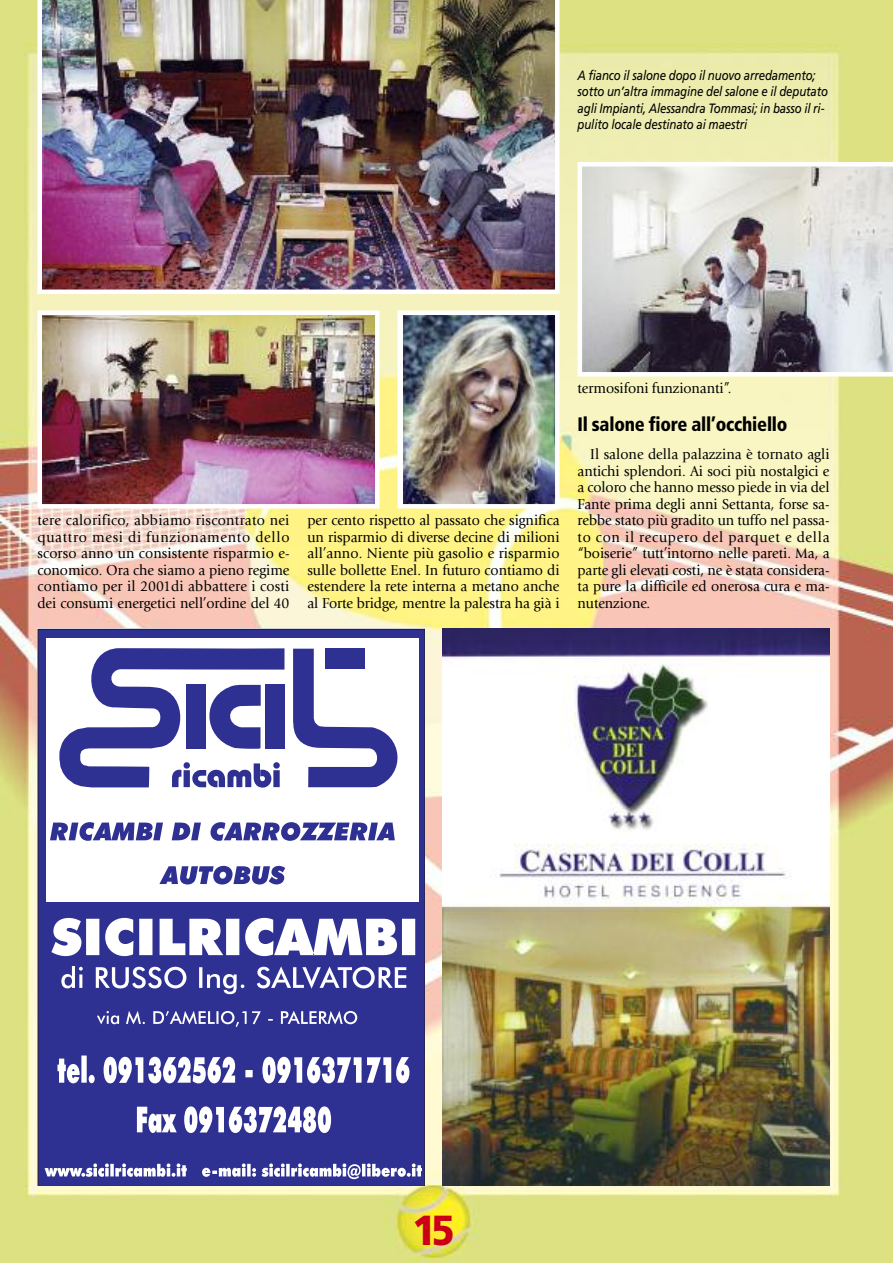
<style>
.page{position:relative;width:893px;height:1263px;background:#fff}
.page>*{position:absolute;margin:0;border:0;box-sizing:border-box;transform-origin:0 0}
.t1{font:900 42px "Frutiger";color:#ca0016;scale:.9 1}
.t2{font:900 condensed 19.5px "Frutiger";letter-spacing:-.01em;color:#000;scale:.95 1}
.t3{font:15px/16.5px "Giovanni";letter-spacing:-.005em;color:#000;text-align:justify;scale:.95 1}
.t4{font:italic 13.5px/16.5px "Frutiger";letter-spacing:-.01em;color:#000;scale:.85 1}
</style>
<div class="page">
<img style="left:0;top:0;width:893px;height:1263px">
<div style="left:38px;top:629px;width:386px;height:556px;background:#2e3092"></div>
<div style="left:47px;top:638px;width:372px;height:263px;background:#fff"></div>
<svg style="left:51px;top:918px;width:364px;height:38px"></svg>
<svg style="left:61px;top:966px;width:345px;height:28px"></svg>
<svg style="left:97px;top:1011px;width:260px;height:16px;background:#6163ad"></svg>
<svg style="left:137px;top:1106px;width:194px;height:27px"></svg>
<svg style="left:57px;top:1055px;width:352px;height:28px"></svg>
<svg style="left:45px;top:1163px;width:377px;height:16px"></svg>
<svg style="left:59px;top:648px;width:225px;height:140px"></svg>
<svg style="left:50px;top:822px;width:345px;height:62px"></svg>
<svg style="left:293px;top:649px;width:105px;height:138px"></svg>
<img style="left:443px;top:628px;width:386px;height:557px">
<img style="left:38px;top:0;width:521px;height:294px">
<img style="left:43px;top:316px;width:331px;height:188px">
<div style="left:38px;top:311px;width:341px;height:198px;border:4px solid #fff"></div>
<img style="left:404px;top:316px;width:150px;height:188px">
<div style="left:397px;top:311px;width:162px;height:198px;border:4px solid #fff"></div>
<svg style="left:577px;top:162px;width:316px;height:215px;background:#bfbebe"></svg>
<p class="t4" style="left:577px;top:68px;width:296px">A fianco il salone dopo il nuovo arredamento; sotto un’altra immagine del salone e il deputato agli Impianti, Alessandra Tommasi; in basso il ri&shy;pulito locale destinato ai maestri</p>
<p class="t3" style="left:38px;top:513px;width:267px">tere calorifico, abbiamo riscontrato nei quattro mesi di funzionamento dello scorso anno un consistente risparmio e&shy;conomico. Ora che siamo a pieno regime contiamo per il 2001di abbattere i costi dei consumi energetici nell’ordine del 40</p>
<p class="t3" style="left:308px;top:513px;width:267px">per cento rispetto al passato che significa un risparmio di diverse decine di milioni all’anno. Niente più gasolio e risparmio sulle bollette Enel. In futuro contiamo di estendere la rete interna a metano anche al Forte bridge, mentre la palestra ha già i</p>
<p class="t3" style="left:578px;top:381px;width:164px">termosifoni funzionanti”.</p>
<h2 class="t2" style="left:578px;top:416px;width:223px">Il salone fiore all’occhiello</h2>
<p class="t3" style="left:578px;top:447px;width:267px;text-indent:13px">Il salone della palazzina è tornato agli antichi splendori. Ai soci più nostalgici e a coloro che hanno messo piede in via del Fante prima degli anni Settanta, forse sa&shy;rebbe stato più gradito un tuffo nel passa&shy;to con il recupero del parquet e della “boiserie” tutt’intorno nelle pareti. Ma, a parte gli elevati costi, ne è stata considera&shy;ta pure la difficile ed onerosa cura e ma&shy;nutenzione.</p>
<h1 class="t1" style="left:412px;top:1213px;width:49px">15</h1>
</div>
